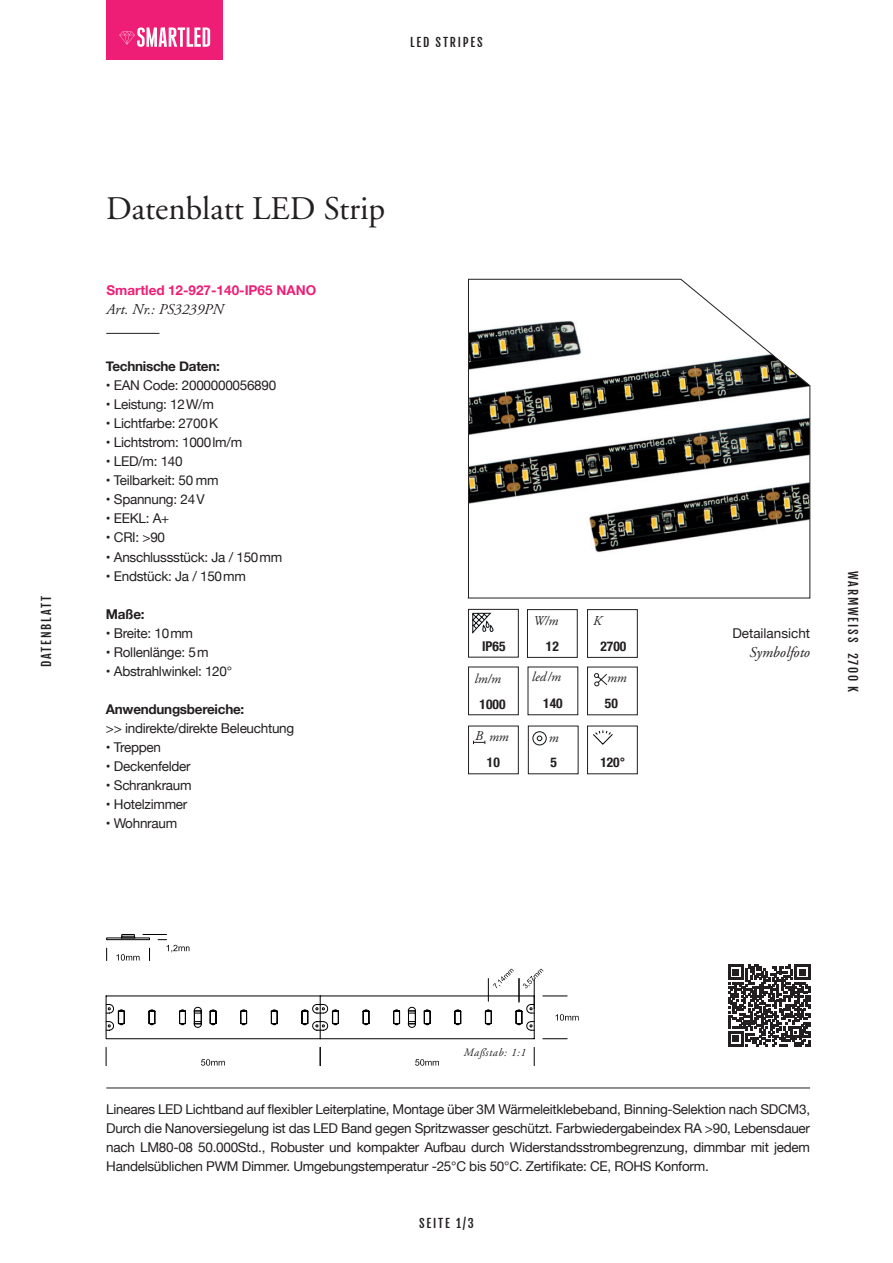
<style>
.page{position:relative;width:893px;height:1263px;background:#fff}
.page>*{position:absolute;margin:0;border:0;box-sizing:border-box;transform-origin:0 0}
.t1{font:33px "Adobe Garamond";color:#231f20}
.t2{font:italic 15px "Adobe Garamond";color:#231f20}
.t3{font:13.5px/19px "Helvetica Neue";letter-spacing:-.02em;color:#231f20;text-align:justify}
.t4{font:700 13.5px "Helvetica Neue";letter-spacing:-.02em;color:#231f20}
.t5{font:700 13.5px "Helvetica Neue";color:#ee1e76}
.t6{font:700 condensed 13.5px "Helvetica Neue";color:#231f20}
.t7{font:italic 13.5px "Adobe Garamond";color:#231f20}
.t8{font:13.5px "Helvetica Neue";color:#231f20}
.t9{font:12px "Fjalla One";letter-spacing:.15em;color:#231f20}
.t10{font:italic 11.25px "Adobe Garamond";letter-spacing:.05em;color:#231f20}
</style>
<div class="page">
<hr style="left:106px;top:333px;width:53px;height:1px;background:#231f20">
<svg style="left:467px;top:279px;width:343px;height:319px"></svg>
<svg style="left:534px;top:1047px;width:1px;height:19px"></svg>
<svg style="left:415px;top:1059px;width:24px;height:7px"></svg>
<svg style="left:106px;top:1047px;width:1px;height:19px"></svg>
<svg style="left:320px;top:1047px;width:1px;height:19px"></svg>
<svg style="left:201px;top:1059px;width:24px;height:7px"></svg>
<svg style="left:106px;top:969px;width:473px;height:70px"></svg>
<div style="left:106px;top:938px;width:44px;height:2px;border:1px solid #000001"></div>
<svg style="left:106px;top:948px;width:1px;height:12px"></svg>
<svg style="left:116px;top:934px;width:73px;height:26px"></svg>
<hr style="left:106px;top:1088px;width:704px;height:1px;background:#231f20">
<div style="left:468px;top:609px;width:50px;height:48px;border:1px solid #231f20"></div>
<div style="left:587px;top:609px;width:50px;height:48px;border:1px solid #231f20"></div>
<div style="left:527px;top:609px;width:50px;height:48px;border:1px solid #231f20"></div>
<svg style="left:593px;top:730px;width:20px;height:15px"></svg>
<svg style="left:594px;top:673px;width:14px;height:14px"></svg>
<div style="left:468px;top:667px;width:50px;height:48px;border:1px solid #231f20"></div>
<svg style="left:532px;top:731px;width:15px;height:15px"></svg>
<svg style="left:473px;top:741px;width:12px;height:3px"></svg>
<svg style="left:472px;top:612px;width:22px;height:22px"></svg>
<svg style="left:728px;top:964px;width:82px;height:82px"></svg>
<div style="left:106px;top:0;width:117px;height:60px;background:#ee1e76"></div>
<svg style="left:119px;top:27px;width:91px;height:20px"></svg>
<p class="t9" style="left:410px;top:35px;width:74px">LED STRIPES</p>
<p class="t9" style="left:39px;top:667px;width:73px;rotate:-90deg">DATENBLATT</p>
<h1 class="t1" style="left:106px;top:190px;width:281px">Datenblatt LED Strip</h1>
<p class="t5" style="left:107px;top:279px;width:211px">Smartled 12-927-140-IP65 NANO</p>
<p class="t2" style="left:107px;top:301px;width:119px">Art. Nr.: PS3239PN</p>
<p class="t4" style="left:106px;top:356px;width:115px">Technische Daten:</p>
<p class="t3" style="left:106px;top:376px;width:172px">• EAN Code: 2000000056890</p>
<p class="t3" style="left:106px;top:395px;width:110px">• Leistung: 12W/m</p>
<p class="t3" style="left:106px;top:415px;width:114px">• Lichtfarbe: 2700K</p>
<p class="t3" style="left:106px;top:434px;width:138px">• Lichtstrom: 1000lm/m</p>
<p class="t3" style="left:106px;top:453px;width:78px">• LED/m: 140</p>
<p class="t3" style="left:106px;top:472px;width:114px">• Teilbarkeit: 50 mm</p>
<p class="t3" style="left:106px;top:491px;width:100px">• Spannung: 24V</p>
<p class="t3" style="left:106px;top:510px;width:65px">• EEKL: A+</p>
<p class="t3" style="left:106px;top:529px;width:61px">• CRI: &gt;90</p>
<p class="t3" style="left:106px;top:548px;width:178px">• Anschlussstück: Ja / 150mm</p>
<p class="t3" style="left:106px;top:567px;width:142px">• Endstück: Ja / 150mm</p>
<p class="t4" style="left:106px;top:603px;width:40px">Maße:</p>
<p class="t3" style="left:106px;top:624px;width:89px">• Breite: 10mm</p>
<p class="t3" style="left:106px;top:643px;width:104px">• Rollenlänge: 5m</p>
<p class="t3" style="left:106px;top:662px;width:128px">• Abstrahlwinkel: 120°</p>
<p class="t4" style="left:106px;top:698px;width:140px">Anwendungsbereiche:</p>
<p class="t3" style="left:106px;top:719px;width:190px">&gt;&gt; indirekte/direkte Beleuchtung</p>
<p class="t3" style="left:106px;top:738px;width:57px">• Treppen</p>
<p class="t3" style="left:106px;top:757px;width:86px">• Deckenfelder</p>
<p class="t3" style="left:106px;top:776px;width:87px">• Schrankraum</p>
<p class="t3" style="left:106px;top:796px;width:83px">• Hotelzimmer</p>
<p class="t3" style="left:106px;top:815px;width:73px">• Wohnraum</p>
<p class="t7" style="left:533px;top:613px;width:27px">W/m</p>
<p class="t7" style="left:593px;top:614px;width:10px">K</p>
<p class="t6" style="left:482px;top:635px;width:25px">IP65</p>
<p class="t6" style="left:600px;top:635px;width:27px">2700</p>
<p class="t6" style="left:546px;top:635px;width:14px">12</p>
<p class="t7" style="left:532px;top:669px;width:31px">led /m</p>
<p class="t7" style="left:475px;top:671px;width:28px">lm/m</p>
<p class="t7" style="left:607px;top:671px;width:21px">mm</p>
<p class="t6" style="left:480px;top:693px;width:27px">1000</p>
<p class="t6" style="left:543px;top:692px;width:21px">140</p>
<p class="t6" style="left:605px;top:692px;width:14px">50</p>
<p class="t7" style="left:475px;top:730px;width:35px">B mm</p>
<p class="t7" style="left:549px;top:730px;width:11px">m</p>
<p class="t6" style="left:487px;top:751px;width:14px">10</p>
<p class="t6" style="left:550px;top:751px;width:8px">5</p>
<p class="t6" style="left:600px;top:751px;width:26px">120°</p>
<p class="t8" style="left:732px;top:623px;width:79px">Detailansicht</p>
<p class="t2" style="left:750px;top:644px;width:62px">Symbolfoto</p>
<p class="t9" style="left:860px;top:571px;width:123px;rotate:90deg">WARMWEISS 2700 K</p>
<p class="t10" style="left:464px;top:1047px;width:64px">Maßstab: 1:1</p>
<p class="t3" style="left:106px;top:1100px;width:705px">Lineares LED Lichtband auf flexibler Leiterplatine, Montage über 3M Wärmeleitklebeband, Binning-Selektion nach SDCM3, Durch die Nanoversiegelung ist das LED Band gegen Spritzwasser geschützt. Farbwiedergabeindex RA &gt;90, Lebensdauer nach LM80-08 50.000Std., Robuster und kompakter Aufbau durch Widerstandsstrombegrenzung, dimmbar mit jedem Handelsüblichen PWM Dimmer. Umgebungstemperatur -25°C bis 50°C. Zertifikate: CE, ROHS Konform.</p>
<p class="t9" style="left:419px;top:1216px;width:56px">SEITE 1/3</p>
</div>
